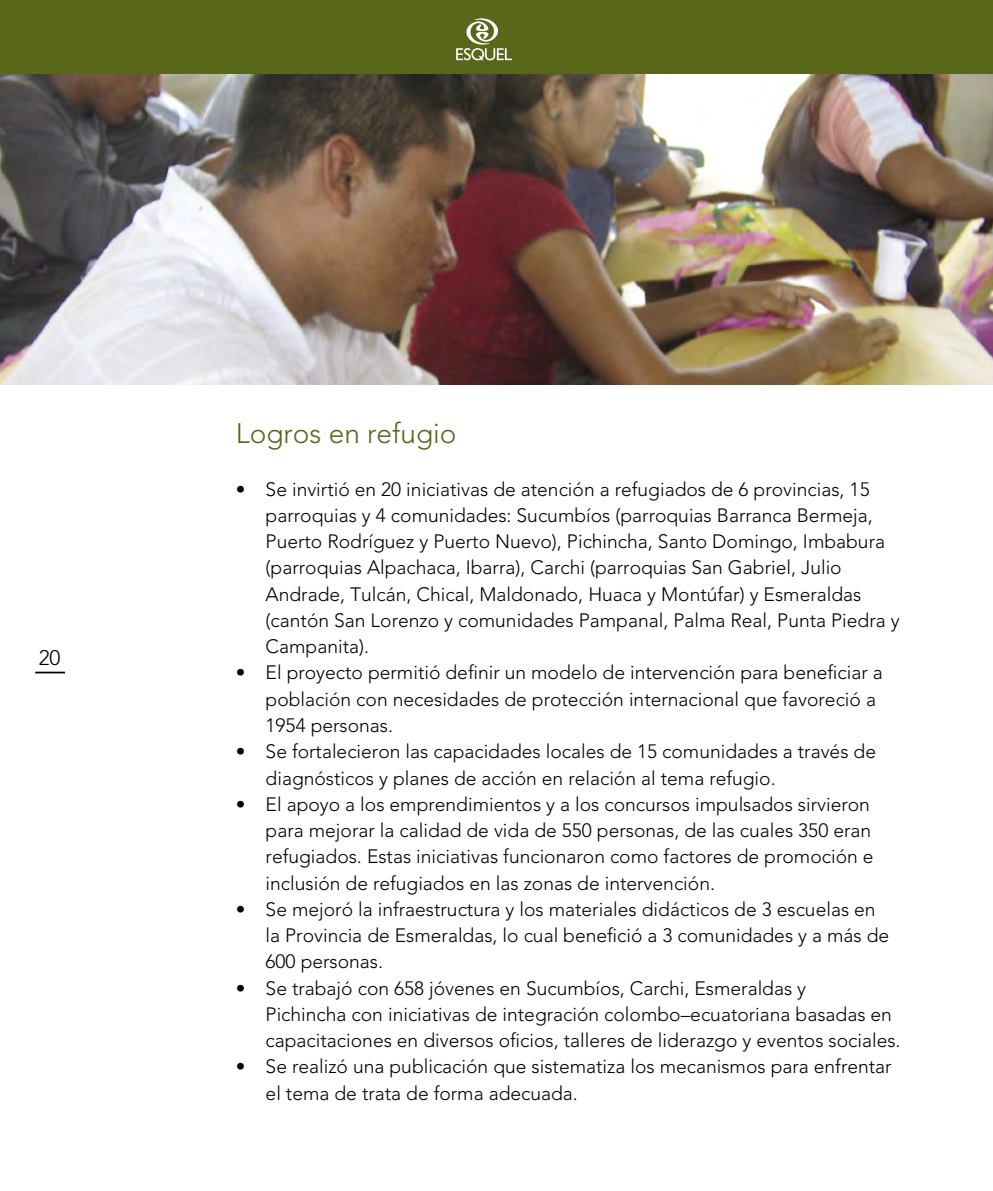
<style>
.page{position:relative;width:993px;height:1191px;background:#fff}
.page>*{position:absolute;margin:0;border:0;box-sizing:border-box;transform-origin:0 0}
.t1{font:300 28px "Avenir";color:#586719}
.t2{font:300 21px "Avenir";color:#000}
.enumeraciones1{font:300 19.25px/26.2px "Avenir";color:#000}
</style>
<div class="page">
<hr style="left:35px;top:671px;width:30px;height:2px;background:#000">
<div style="left:0;top:0;width:992px;height:74px;background:#586719"></div>
<svg style="left:456px;top:18px;width:56px;height:42px"></svg>
<img style="left:0;top:74px;width:992px;height:310px">
<p class="t2" style="left:39px;top:645px;width:23px">20</p>
<p class="t1" style="left:236px;top:417px;width:222px">Logros en refugio</p>
<p class="enumeraciones1" style="left:265px;top:476px;width:635px;text-indent:-30px">• Se invirtió en 20 iniciativas de atención a refugiados de 6 provincias, 15 parroquias y 4 comunidades: Sucumbíos (parroquias Barranca Bermeja, Puerto Rodríguez y Puerto Nuevo), Pichincha, Santo Domingo, Imbabura (parroquias Alpachaca, Ibarra), Carchi (parroquias San Gabriel, Julio Andrade, Tulcán, Chical, Maldonado, Huaca y Montúfar) y Esmeraldas (cantón San Lorenzo y comunidades Pampanal, Palma Real, Punta Piedra y Campanita).</p>
<p class="enumeraciones1" style="left:265px;top:659px;width:618px;text-indent:-30px">• El proyecto permitió definir un modelo de intervención para beneficiar a población con necesidades de protección internacional que favoreció a<br>1954 personas.</p>
<p class="enumeraciones1" style="left:265px;top:738px;width:611px;text-indent:-30px">• Se fortalecieron las capacidades locales de 15 comunidades a través de diagnósticos y planes de acción en relación al tema refugio.</p>
<p class="enumeraciones1" style="left:265px;top:791px;width:609px;text-indent:-30px">• El apoyo a los emprendimientos y a los concursos impulsados sirvieron para mejorar la calidad de vida de 550 personas, de las cuales 350 eran refugiados. Estas iniciativas funcionaron como factores de promoción e inclusión de refugiados en las zonas de intervención.</p>
<p class="enumeraciones1" style="left:265px;top:896px;width:625px;text-indent:-30px">• Se mejoró la infraestructura y los materiales didácticos de 3 escuelas en la Provincia de Esmeraldas, lo cual benefició a 3 comunidades y a más de<br>600 personas.</p>
<p class="enumeraciones1" style="left:265px;top:975px;width:636px;text-indent:-30px">• Se trabajó con 658 jóvenes en Sucumbíos, Carchi, Esmeraldas y<br>Pichincha con iniciativas de integración colombo–ecuatoriana basadas en capacitaciones en diversos oficios, talleres de liderazgo y eventos sociales.</p>
<p class="enumeraciones1" style="left:265px;top:1053px;width:627px;text-indent:-30px">• Se realizó una publicación que sistematiza los mecanismos para enfrentar el tema de trata de forma adecuada.</p>
</div>
